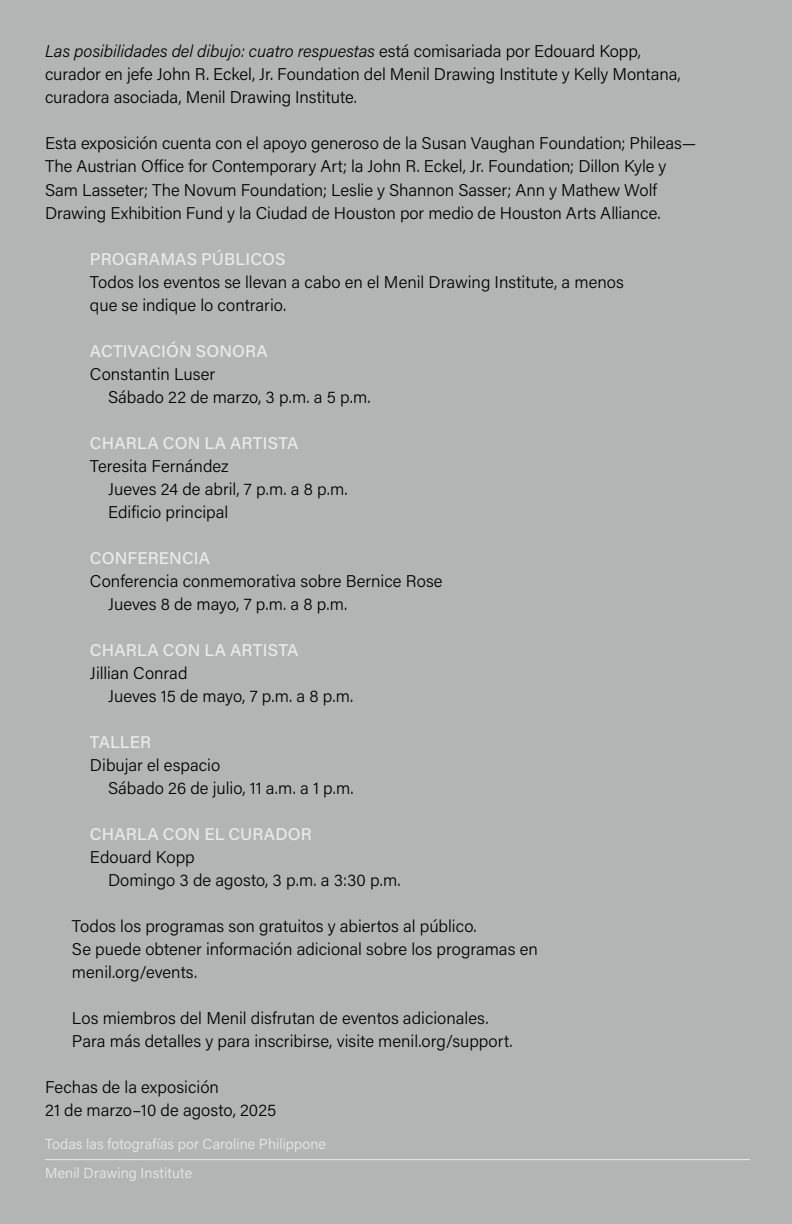
<style>
.page{position:relative;width:792px;height:1224px;background:#b3b4b4}
.page>*{position:absolute;margin:0;border:0;box-sizing:border-box;transform-origin:0 0}
.t1{font:300 17px/23px "Acumin Pro";color:#000}
.t2{font:500 17px "Acumin Pro";letter-spacing:.01em;color:#ebebec}
.t3{font:300 14.4px/29px "Acumin Pro";letter-spacing:.005em;color:#ebebec}
.s1{font-style:italic}
</style>
<div class="page">
<hr style="left:45px;top:1159px;width:705px;height:1px;background:#ebebec">
<p class="t1" style="left:45px;top:39px;width:637px"><span class="s1">Las posibilidades del dibujo: cuatro respuestas</span> está comisariada por Edouard Kopp, curador en jefe John R. Eckel, Jr. Foundation del Menil Drawing Institute y Kelly Montana, curadora asociada, Menil Drawing Institute.</p>
<p class="t1" style="left:45px;top:131px;width:653px">Esta exposición cuenta con el apoyo generoso de la Susan Vaughan Foundation; Phileas— The Austrian Office for Contemporary Art; la John R. Eckel, Jr. Foundation; Dillon Kyle y Sam Lasseter; The Novum Foundation; Leslie y Shannon Sasser; Ann y Mathew Wolf Drawing Exhibition Fund y la Ciudad de Houston por medio de Houston Arts Alliance.</p>
<p class="t2" style="left:90px;top:247px;width:197px">PROGRAMAS PÚBLICOS</p>
<p class="t1" style="left:90px;top:269px;width:535px">Todos los eventos se llevan a cabo en el Menil Drawing Institute, a menos que se indique lo contrario.</p>
<p class="t2" style="left:90px;top:339px;width:179px">ACTIVACIÓN SONORA</p>
<p class="t1" style="left:108px;top:361px;width:264px;text-indent:-18px">Constantin Luser<br>Sábado 22 de marzo, 3 p.m. a 5 p.m.</p>
<p class="t2" style="left:90px;top:431px;width:210px">CHARLA CON LA ARTISTA</p>
<p class="t1" style="left:108px;top:453px;width:241px;text-indent:-18px">Teresita Fernández<br>Jueves 24 de abril, 7 p.m. a 8 p.m.<br>Edificio principal</p>
<p class="t2" style="left:90px;top:546px;width:122px">CONFERENCIA</p>
<p class="t1" style="left:108px;top:568px;width:336px;text-indent:-18px">Conferencia conmemorativa sobre Bernice Rose<br>Jueves 8 de mayo, 7 p.m. a 8 p.m.</p>
<p class="t2" style="left:90px;top:638px;width:210px">CHARLA CON LA ARTISTA</p>
<p class="t1" style="left:108px;top:660px;width:247px;text-indent:-18px">Jillian Conrad<br>Jueves 15 de mayo, 7 p.m. a 8 p.m.</p>
<p class="t2" style="left:90px;top:730px;width:63px">TALLER</p>
<p class="t1" style="left:108px;top:752px;width:247px;text-indent:-18px">Dibujar el espacio<br>Sábado 26 de julio, 11 a.m. a 1 p.m.</p>
<p class="t2" style="left:90px;top:822px;width:223px">CHARLA CON EL CURADOR</p>
<p class="t1" style="left:108px;top:844px;width:294px;text-indent:-18px">Edouard Kopp<br>Domingo 3 de agosto, 3 p.m. a 3:30 p.m.</p>
<p class="t1" style="left:72px;top:913px;width:467px">Todos los programas son gratuitos y abiertos al público.<br>Se puede obtener información adicional sobre los programas en menil.org/events.</p>
<p class="t1" style="left:72px;top:1005px;width:442px">Los miembros del Menil disfrutan de eventos adicionales.<br>Para más detalles y para inscribirse, visite menil.org/support.</p>
<p class="t1" style="left:45px;top:1074px;width:233px">Fechas de la exposición<br>21 de marzo–10 de agosto, 2025</p>
<p class="t3" style="left:45px;top:1129px;width:283px">Todas las fotografías por Caroline Philippone<br>Menil Drawing Institute</p>
</div>
